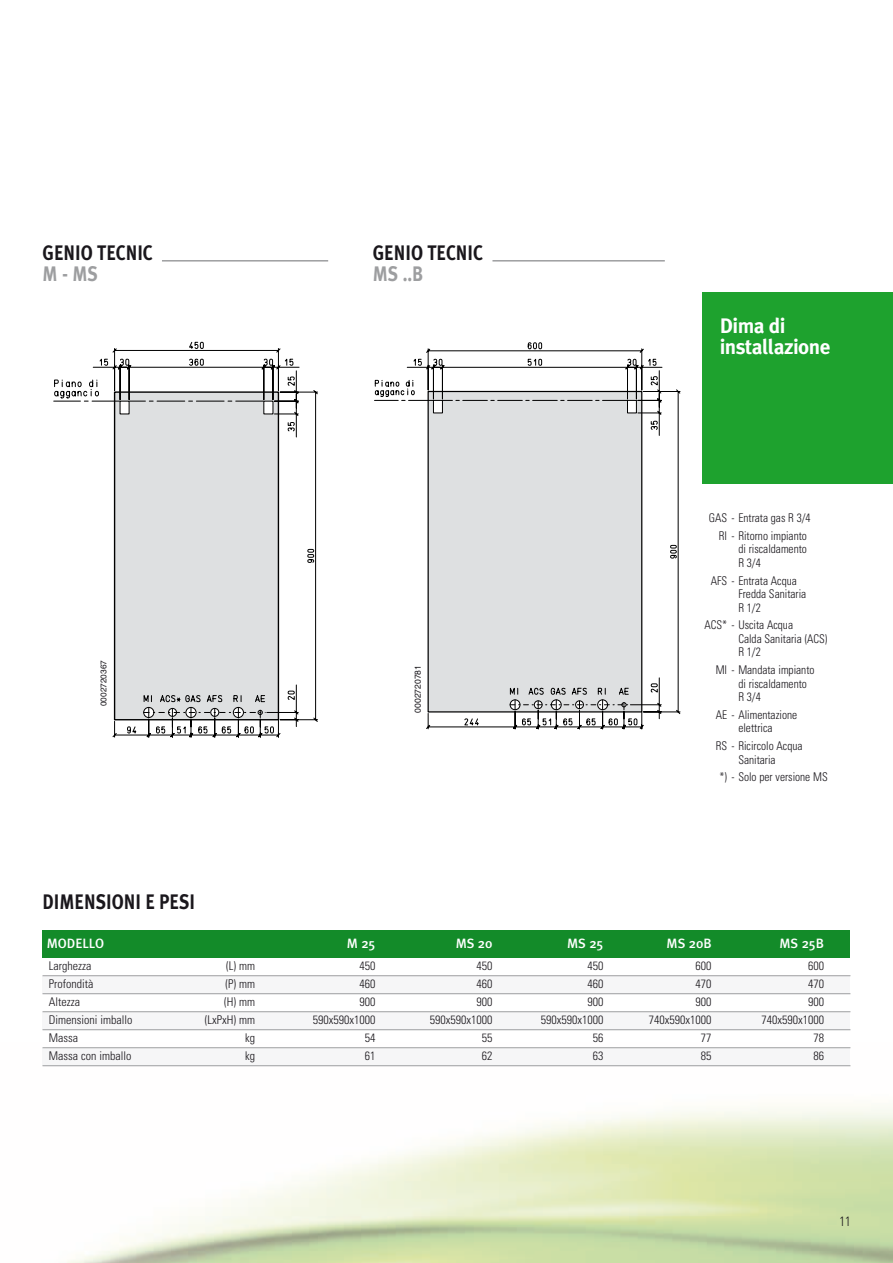
<style>
.page{position:relative;width:893px;height:1263px;background:#fff}
.page>*{position:absolute;margin:0;border:0;box-sizing:border-box;transform-origin:0 0}
.t1{font:700 21px "Meta Plus";color:#1a171c;scale:.85 1}
.t2{font:700 21px/21px "Meta Plus";letter-spacing:-.025em;color:#fff}
.t3{font:700 21px "Meta Plus";color:#9d9ea0;scale:.85 1}
.t4{font:500 13.5px "Meta Plus";color:#fff}
.t5{font:500 13.5px "Meta Plus";color:#fff}
.t6{font:300 condensed 13.5px "Univers";color:#1a171c;scale:.95 1}
.t7{font:300 condensed 12px/13.5px "Univers";color:#1a171c;scale:.95 1}
.t8{font:300 condensed 12px "Univers";color:#1a171c}
.t9{font:8.55px "Helvetica";color:#1a171c}
.t10{font:8.25px "Helvetica";color:#1a171c}
</style>
<div class="page">
<div style="left:43px;top:930px;width:807px;height:27px;background:#138b29"></div>
<svg style="left:93px;top:341px;width:225px;height:397px"></svg>
<svg style="left:129px;top:401px;width:134px;height:1px"></svg>
<svg style="left:54px;top:379px;width:66px;height:23px"></svg>
<svg style="left:407px;top:342px;width:273px;height:387px"></svg>
<svg style="left:443px;top:400px;width:184px;height:1px"></svg>
<svg style="left:374px;top:380px;width:59px;height:21px"></svg>
<div style="left:702px;top:293px;width:191px;height:191px;background:#1ea22e"></div>
<hr style="left:162px;top:260px;width:166px;height:2px;background:#9d9ea0">
<hr style="left:492px;top:260px;width:173px;height:2px;background:#9d9ea0">
<div style="left:43px;top:976px;width:807px;height:18px;background:#f6f6f7"></div>
<div style="left:43px;top:1012px;width:807px;height:18px;background:#f6f6f7"></div>
<div style="left:43px;top:1048px;width:807px;height:18px;background:#f6f6f7"></div>
<hr style="left:43px;top:975px;width:807px;height:1px;background:#9d9ea0">
<hr style="left:43px;top:993px;width:807px;height:1px;background:#9d9ea0">
<hr style="left:43px;top:1011px;width:807px;height:1px;background:#9d9ea0">
<hr style="left:43px;top:1029px;width:807px;height:1px;background:#9d9ea0">
<hr style="left:43px;top:1047px;width:807px;height:1px;background:#9d9ea0">
<hr style="left:43px;top:1065px;width:807px;height:1px;background:#9d9ea0">
<h1 class="t1" style="left:43px;top:241px;width:26px">GENIO</h1>
<h1 class="t1" style="left:97px;top:241px;width:23px">TECNIC</h1>
<h1 class="t3" style="left:43px;top:262px;width:51px">M - MS</h1>
<h1 class="t1" style="left:373px;top:241px;width:26px">GENIO</h1>
<h1 class="t1" style="left:427px;top:241px;width:23px">TECNIC</h1>
<h1 class="t3" style="left:373px;top:262px;width:61px">MS ..B</h1>
<h1 class="t2" style="left:720px;top:316px;width:112px">DIMA DI<br>INSTALLAZIONE</h1>
<p class="t10" style="left:99px;top:706px;width:48px;rotate:-90deg">0002720367</p>
<p class="t9" style="left:413px;top:713px;width:49px;rotate:-90deg">0002720781</p>
<h1 class="t1" style="left:43px;top:890px;width:26px">DIMENSIONI</h1>
<h1 class="t1" style="left:145px;top:890px;width:28px">E PESI</h1>
<p class="t7" style="left:709px;top:509px;width:109px;line-height:17.7px;text-align:center">GAS - Entrata gas R 3/4<br>RI - Ritorno impianto</p>
<p class="t7" style="left:738px;top:542px;width:74px">di riscaldamento<br>R 3/4</p>
<p class="t7" style="left:738px;top:573px;width:73px;text-indent:-28px">AFS - Entrata Acqua<br>Fredda Sanitaria<br>R 1/2</p>
<p class="t7" style="left:738px;top:618px;width:95px;text-indent:-34px">ACS* - Uscita Acqua<br>Calda Sanitaria (ACS)<br>R 1/2</p>
<p class="t7" style="left:738px;top:663px;width:82px;text-indent:-23px">MI - Mandata impianto di riscaldamento<br>R 3/4</p>
<p class="t7" style="left:716px;top:708px;width:87px;text-align:center">AE - Alimentazione elettrica</p>
<p class="t7" style="left:716px;top:739px;width:93px;text-align:center">RS - Ricircolo Acqua<br>Sanitaria</p>
<p class="t7" style="left:719px;top:770px;width:115px">*) - Solo per versione MS</p>
<p class="t5" style="left:47px;top:935px;width:59px">MODELLO</p>
<p class="t4" style="left:347px;top:935px;width:30px">M 25</p>
<p class="t4" style="left:456px;top:935px;width:38px">MS 20</p>
<p class="t4" style="left:567px;top:935px;width:75px">MS 25 M</p>
<p class="t4" style="left:678px;top:935px;width:74px">S 20B M</p>
<p class="t4" style="left:791px;top:935px;width:35px">S 25B</p>
<p class="t8" style="left:49px;top:959px;width:44px">Larghezza</p>
<p class="t8" style="left:226px;top:959px;width:30px">(L) mm</p>
<p class="t8" style="left:360px;top:959px;width:17px">450</p>
<p class="t8" style="left:477px;top:959px;width:17px">450</p>
<p class="t8" style="left:588px;top:959px;width:17px">450</p>
<p class="t8" style="left:696px;top:959px;width:17px">600</p>
<p class="t8" style="left:808px;top:959px;width:17px">600</p>
<p class="t8" style="left:49px;top:977px;width:46px">Profondità</p>
<p class="t8" style="left:226px;top:977px;width:31px">(P) mm</p>
<p class="t8" style="left:360px;top:977px;width:17px">460</p>
<p class="t8" style="left:477px;top:977px;width:17px">460</p>
<p class="t8" style="left:588px;top:977px;width:17px">460</p>
<p class="t8" style="left:696px;top:977px;width:17px">470</p>
<p class="t8" style="left:808px;top:977px;width:17px">470</p>
<p class="t8" style="left:49px;top:995px;width:33px">Altezza</p>
<p class="t8" style="left:224px;top:995px;width:32px">(H) mm</p>
<p class="t8" style="left:360px;top:995px;width:17px">900</p>
<p class="t8" style="left:477px;top:995px;width:17px">900</p>
<p class="t8" style="left:588px;top:995px;width:17px">900</p>
<p class="t8" style="left:696px;top:995px;width:17px">900</p>
<p class="t8" style="left:808px;top:995px;width:17px">900</p>
<p class="t8" style="left:49px;top:1013px;width:85px">Dimensioni imballo</p>
<p class="t8" style="left:205px;top:1013px;width:52px">(LxPxH) mm</p>
<p class="t8" style="left:313px;top:1013px;width:64px">590x590x1000</p>
<p class="t8" style="left:430px;top:1013px;width:64px">590x590x1000</p>
<p class="t8" style="left:541px;top:1013px;width:64px">590x590x1000</p>
<p class="t8" style="left:649px;top:1013px;width:64px">740x590x1000</p>
<p class="t8" style="left:761px;top:1013px;width:64px">740x590x1000</p>
<p class="t8" style="left:49px;top:1031px;width:31px">Massa</p>
<p class="t8" style="left:245px;top:1031px;width:11px">kg</p>
<p class="t8" style="left:365px;top:1031px;width:12px">54</p>
<p class="t8" style="left:482px;top:1031px;width:12px">55</p>
<p class="t8" style="left:593px;top:1031px;width:12px">56</p>
<p class="t8" style="left:701px;top:1031px;width:12px">77</p>
<p class="t8" style="left:813px;top:1031px;width:12px">78</p>
<p class="t8" style="left:49px;top:1049px;width:84px">Massa con imballo</p>
<p class="t8" style="left:245px;top:1049px;width:11px">kg</p>
<p class="t8" style="left:365px;top:1049px;width:12px">61</p>
<p class="t8" style="left:482px;top:1049px;width:12px">62</p>
<p class="t8" style="left:593px;top:1049px;width:12px">63</p>
<p class="t8" style="left:701px;top:1049px;width:12px">85</p>
<p class="t8" style="left:813px;top:1049px;width:12px">86</p>
<p class="t6" style="left:839px;top:1213px;width:13px">11</p>
</div>
